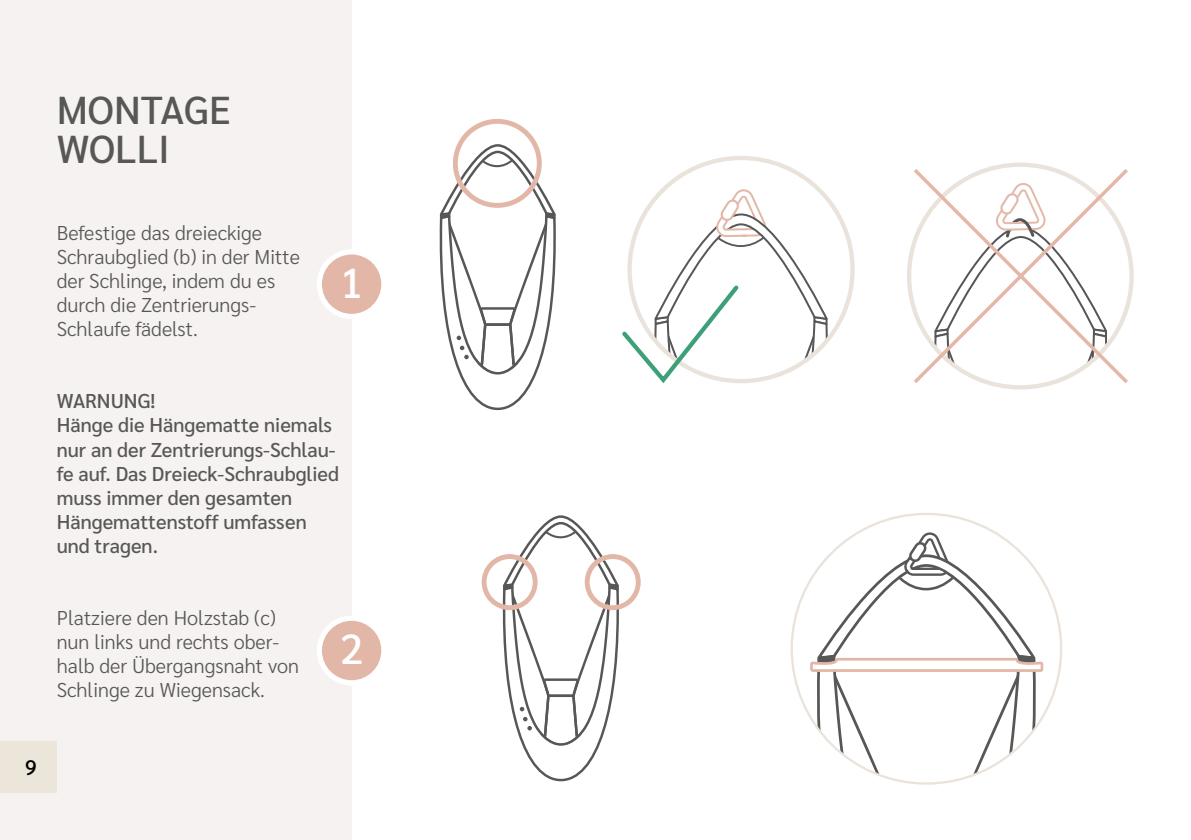
<style>
.page{position:relative;width:1191px;height:840px;background:#fff}
.page>*{position:absolute;margin:0;border:0;box-sizing:border-box;transform-origin:0 0}
.t1{font:500 41.8px "Sarabun";color:#fff}
.t2{font:500 38.8px/38.8px "Sarabun";color:#575756}
.t3{font:500 21px "Sarabun";color:#000}
.t4{font:300 20px/24px "Sarabun";color:#575756}
.t5{font:500 20px/24px "Sarabun";color:#575756}
</style>
<div class="page">
<div style="left:0;top:0;width:351px;height:839px;background:#f5f2f1"></div>
<div style="left:0;top:740px;width:57px;height:52px;background:#ebe5da"></div>
<div style="left:319px;top:618px;width:65px;height:64px;background:#e3b7a8;border-radius:50%"></div>
<div style="left:317px;top:615px;width:69px;height:70px;border:5px solid #fff;border-radius:50%"></div>
<div style="left:585px;top:553px;width:55px;height:56px;border:5px solid #e3b7a8;border-radius:50%"></div>
<div style="left:481px;top:553px;width:56px;height:56px;border:5px solid #e3b7a8;border-radius:50%"></div>
<svg style="left:501px;top:515px;width:119px;height:267px"></svg>
<svg style="left:810px;top:532px;width:233px;height:251px"></svg>
<div style="left:319px;top:252px;width:65px;height:64px;background:#e3b7a8;border-radius:50%"></div>
<div style="left:317px;top:249px;width:69px;height:70px;border:5px solid #fff;border-radius:50%"></div>
<div style="left:453px;top:119px;width:89px;height:89px;border:5px solid #e3b7a8;border-radius:50%"></div>
<svg style="left:439px;top:143px;width:117px;height:268px"></svg>
<svg style="left:622px;top:188px;width:209px;height:196px"></svg>
<svg style="left:910px;top:165px;width:221px;height:222px"></svg>
<h2 class="t2" style="left:57px;top:91px;width:176px">MONTAGE<br>WOLLI</h2>
<p class="t4" style="left:57px;top:221px;width:245px">Befestige das dreieckige<br>Schraubglied (b) in der Mitte der Schlinge, indem du es durch die Zentrierungs-<br>Schlaufe fädelst.</p>
<h1 class="t1" style="left:340px;top:258px;width:25px">1</h1>
<p class="t5" style="left:57px;top:389px;width:284px">WARNUNG!<br>Hänge die Hängematte niemals nur an der Zentrierungs-Schlau&shy;fe auf. Das Dreieck-Schraubglied muss immer den gesamten<br>Hängemattenstoff umfassen und tragen.</p>
<p class="t4" style="left:57px;top:605px;width:244px">Platziere den Holzstab (c) nun links und rechts ober&shy;halb der Übergangsnaht von<br>Schlinge zu Wiegensack.</p>
<h1 class="t1" style="left:340px;top:624px;width:25px">2</h1>
<p class="t3" style="left:25px;top:754px;width:13px">9</p>
</div>
